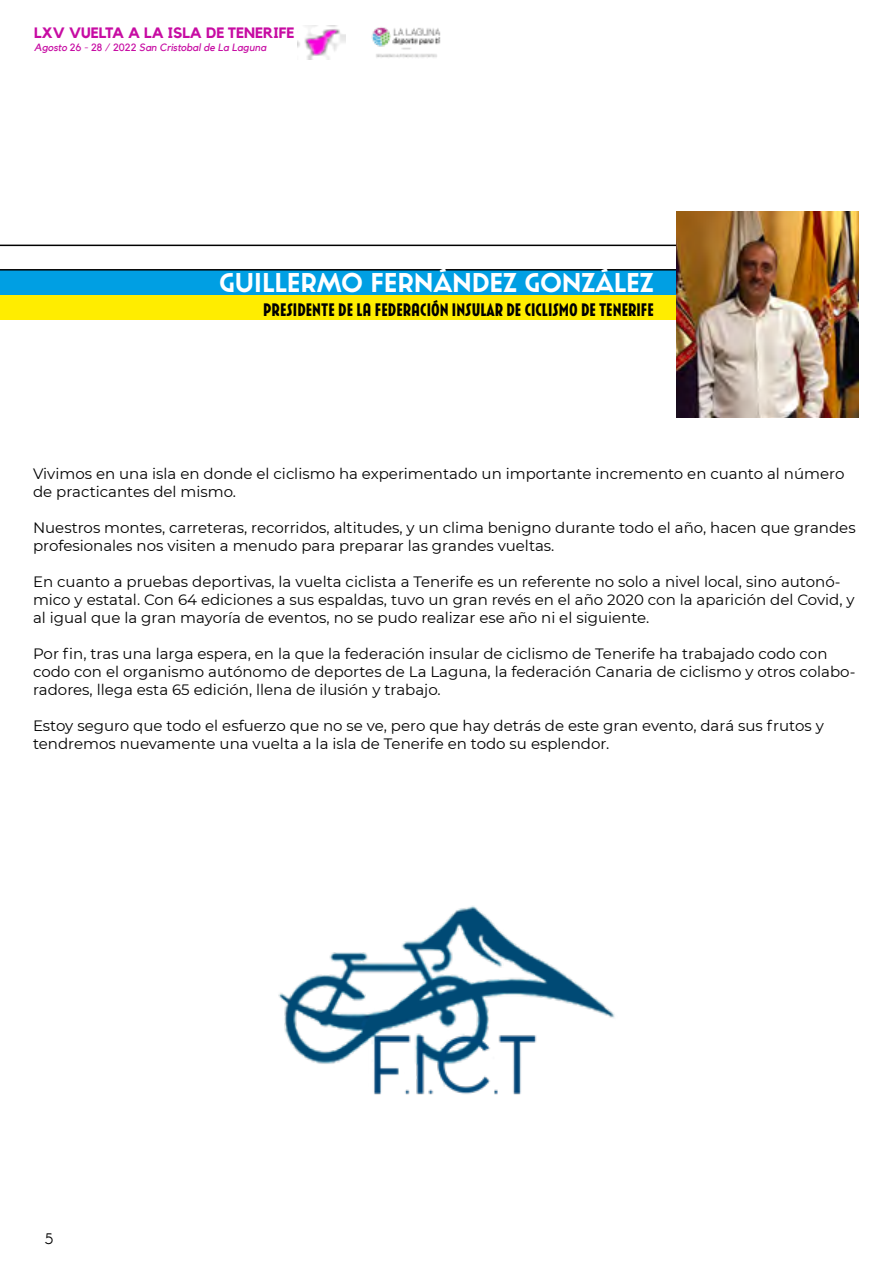
<style>
.page{position:relative;width:893px;height:1263px;background:#fff}
.page>*{position:absolute;margin:0;border:0;box-sizing:border-box;transform-origin:0 0}
.t1{font:700 27px "Uomo";color:#fff}
.t2{font:700 condensed 18px "Uomo";color:#000}
.t3{font:15px/18px "Montserrat";color:#000}
.t4{font:700 15px "Kollektif";color:#c70ca3}
.t5{font:15px "Serif Gothic Std";color:#000}
.t6{font:italic 10.5px "Kollektif";color:#c70ca3}
.s1{font-style:normal}
</style>
<div class="page">
<img style="left:371px;top:27px;width:70px;height:31px">
<img style="left:298px;top:26px;width:47px;height:34px">
<div style="left:0;top:271px;width:678px;height:24px;background:#009fe3"></div>
<div style="left:0;top:295px;width:678px;height:25px;background:#ffed00"></div>
<svg style="left:0;top:245px;width:677px;height:26px"></svg>
<img style="left:677px;top:212px;width:181px;height:205px">
<img style="left:278px;top:906px;width:337px;height:189px">
<p class="t4" style="left:34px;top:24px;width:262px">LXV VUELTA A LA ISLA DE TENERIFE</p>
<p class="t6" style="left:34px;top:41px;width:234px">Agosto <span class="s1">26 - 28 / 2022</span> San Cristobal de La Laguna</p>
<h1 class="t1" style="left:220px;top:268px;width:436px">GUILLERMO FERNÁNDEZ GONZÁLEZ</h1>
<p class="t2" style="left:263px;top:300px;width:392px">PRESIDENTE DE LA FEDERACIÓN INSULAR DE CICLISMO DE TENERIFE</p>
<p class="t3" style="left:33px;top:464px;width:813px">Vivimos en una isla en donde el ciclismo ha experimentado un importante incremento en cuanto al número de practicantes del mismo.</p>
<p class="t3" style="left:33px;top:518px;width:824px">Nuestros montes, carreteras, recorridos, altitudes, y un clima benigno durante todo el año, hacen que grandes profesionales nos visiten a menudo para preparar las grandes vueltas.</p>
<p class="t3" style="left:33px;top:572px;width:823px">En cuanto a pruebas deportivas, la vuelta ciclista a Tenerife es un referente no solo a nivel local, sino autonó&shy;mico y estatal. Con 64 ediciones a sus espaldas, tuvo un gran revés en el año 2020 con la aparición del Covid, y al igual que la gran mayoría de eventos, no se pudo realizar ese año ni el siguiente.</p>
<p class="t3" style="left:33px;top:644px;width:824px">Por fin, tras una larga espera, en la que la federación insular de ciclismo de Tenerife ha trabajado codo con codo con el organismo autónomo de deportes de La Laguna, la federación Canaria de ciclismo y otros colabo&shy;radores, llega esta 65 edición, llena de ilusión y trabajo.</p>
<p class="t3" style="left:33px;top:716px;width:792px">Estoy seguro que todo el esfuerzo que no se ve, pero que hay detrás de este gran evento, dará sus frutos y tendremos nuevamente una vuelta a la isla de Tenerife en todo su esplendor.</p>
<p class="t5" style="left:44px;top:1229px;width:11px">5</p>
</div>
